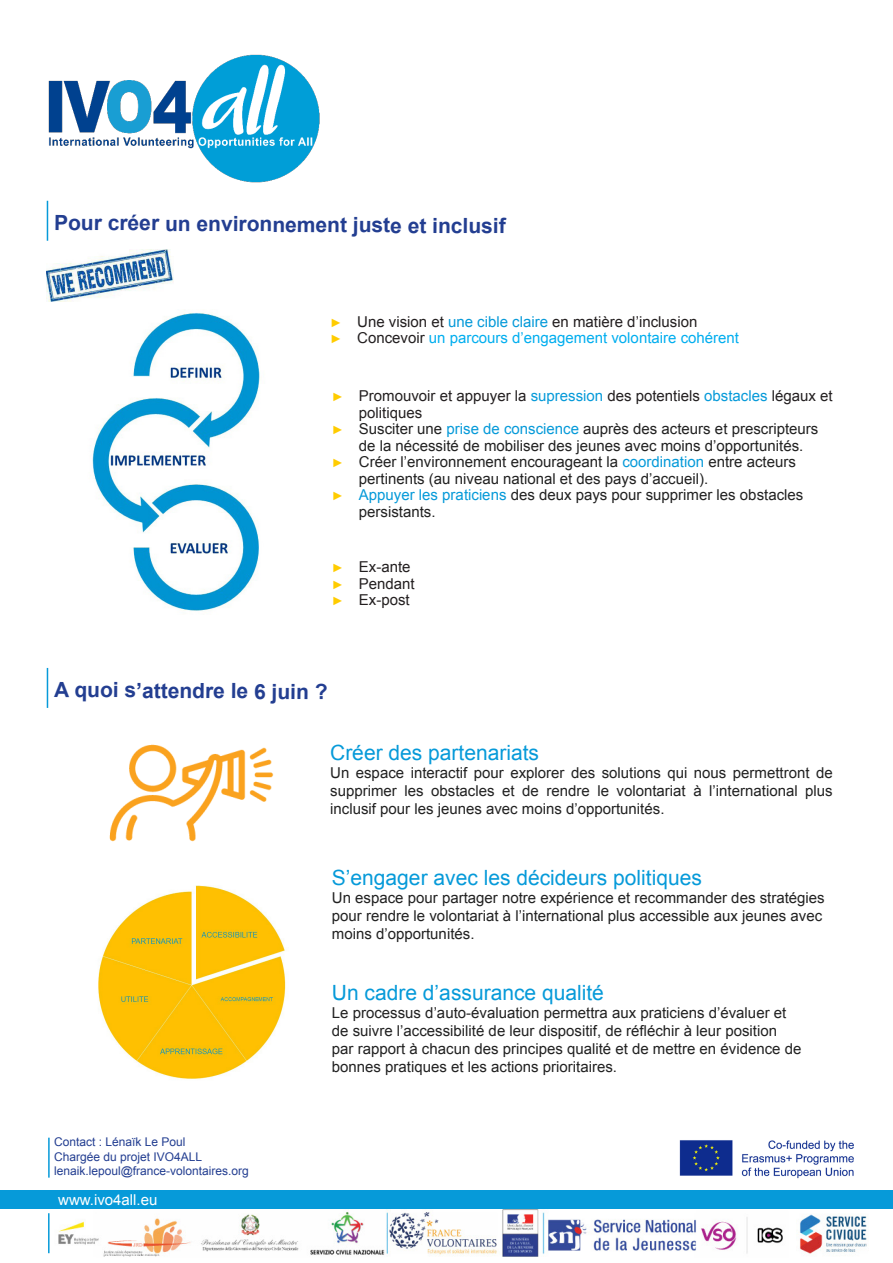
<style>
.page{position:relative;width:893px;height:1263px;background:#fff}
.page>*{position:absolute;margin:0;border:0;box-sizing:border-box;transform-origin:0 0}
.paragraph{font:21px "Arial";color:#069ad9}
.t1{font:700 21px "Arial";color:#233e91}
.t2{font:15px/18px "Arial";color:#212121}
.t3{font:15px/16.5px "Arial";color:#231f20}
.t4{font:15px "Arial";color:#00aeef}
.t5{font:15px "Arial";color:#fff}
.t6{font:12px/14.4px "Arial";color:#233e91}
.s1{font-size:12px;color:#fc0}
.s2{color:#069ad9}
.s3{color:#231f20}
</style>
<div class="page">
<img style="left:46px;top:249px;width:128px;height:53px">
<img style="left:92px;top:313px;width:168px;height:298px">
<img style="left:109px;top:744px;width:165px;height:98px">
<img style="left:98px;top:885px;width:188px;height:194px">
<hr style="left:47px;top:201px;width:1px;height:40px;background:#069ad9">
<hr style="left:47px;top:668px;width:1px;height:40px;background:#069ad9">
<img style="left:58px;top:1209px;width:809px;height:48px">
<hr style="left:48px;top:1213px;width:2px;height:40px;background:#069ad9">
<hr style="left:48px;top:1138px;width:2px;height:39px;background:#069ad9">
<img style="left:679px;top:1140px;width:175px;height:39px">
<img style="left:48px;top:54px;width:272px;height:129px">
<div style="left:0;top:1191px;width:893px;height:18px;background:#069ad9"></div>
<p class="t1" style="left:55px;top:206px;width:453px;rotate:1deg">Pour créer un environnement juste et inclusif</p>
<p class="t3" style="left:330px;top:313px;width:369px"><span class="s1">►</span> Une vision et <span class="s2">une cible claire</span> en matière d’inclusion</p>
<p class="t4" style="left:330px;top:328px;width:410px"><span class="s1">►</span> <span class="s3">Concevoir</span> un parcours d’engagement volontaire cohérent</p>
<p class="t3" style="left:359px;top:388px;width:475px;text-indent:-27px"><span class="s1">►</span> Promouvoir et appuyer la <span class="s2">supression</span> des potentiels <span class="s2">obstacles</span> légaux et politiques</p>
<p class="t2" style="left:359px;top:421px;width:461px;line-height:16.5px;text-indent:-27px"><span class="s1">►</span> Susciter une <span class="s2">prise de conscience</span> auprès des acteurs et prescripteurs de la nécessité de mobiliser des jeunes avec moins d’opportunités.</p>
<p class="t2" style="left:359px;top:454px;width:438px;line-height:16.5px;text-indent:-27px"><span class="s1">►</span> Créer l’environnement encourageant la <span class="s2">coordination</span> entre acteurs pertinents (au niveau national et des pays d’accueil).</p>
<p class="t2" style="left:359px;top:487px;width:446px;line-height:16.5px;text-indent:-27px"><span class="s1">►</span> <span class="s2">Appuyer les praticiens</span> des deux pays pour supprimer les obstacles persistants.</p>
<p class="t3" style="left:332px;top:559px;width:80px"><span class="s1">►</span> Ex-ante</p>
<p class="t3" style="left:332px;top:575px;width:84px"><span class="s1">►</span> Pendant</p>
<p class="t3" style="left:332px;top:592px;width:79px"><span class="s1">►</span> Ex-post</p>
<p class="t1" style="left:55px;top:674px;width:275px;rotate:1deg">A quoi s’attendre le 6 juin ?</p>
<p class="paragraph" style="left:330px;top:739px;width:210px">Créer des partenariats</p>
<p class="t2" style="left:330px;top:764px;width:504px;text-align:justify">Un espace interactif pour explorer des solutions qui nous permettront de supprimer les obstacles et de rendre le volontariat à l’international plus inclusif pour les jeunes avec moins d’opportunités.</p>
<p class="paragraph" style="left:332px;top:863px;width:371px">S’engager avec les décideurs politiques</p>
<p class="t2" style="left:332px;top:888px;width:494px">Un espace pour partager notre expérience et recommander des stratégies pour rendre le volontariat à l’international plus accessible aux jeunes avec moins d’opportunités.</p>
<p class="t6" style="left:54px;top:1135px;width:196px">Contact : Lénaïk Le Poul<br>Chargée du projet IVO4ALL lenaik.lepoul@france-volontaires.org</p>
<p class="t5" style="left:58px;top:1190px;width:101px">www.ivo4all.eu</p>
<p class="paragraph" style="left:332px;top:978px;width:273px">Un cadre d’assurance qualité</p>
<p class="t2" style="left:332px;top:1003px;width:471px">Le processus d’auto-évaluation permettra aux praticiens d’évaluer et de suivre l’accessibilité de leur dispositif, de réfléchir à leur position par rapport à chacun des principes qualité et de mettre en évidence de bonnes pratiques et les actions prioritaires.</p>
</div>
